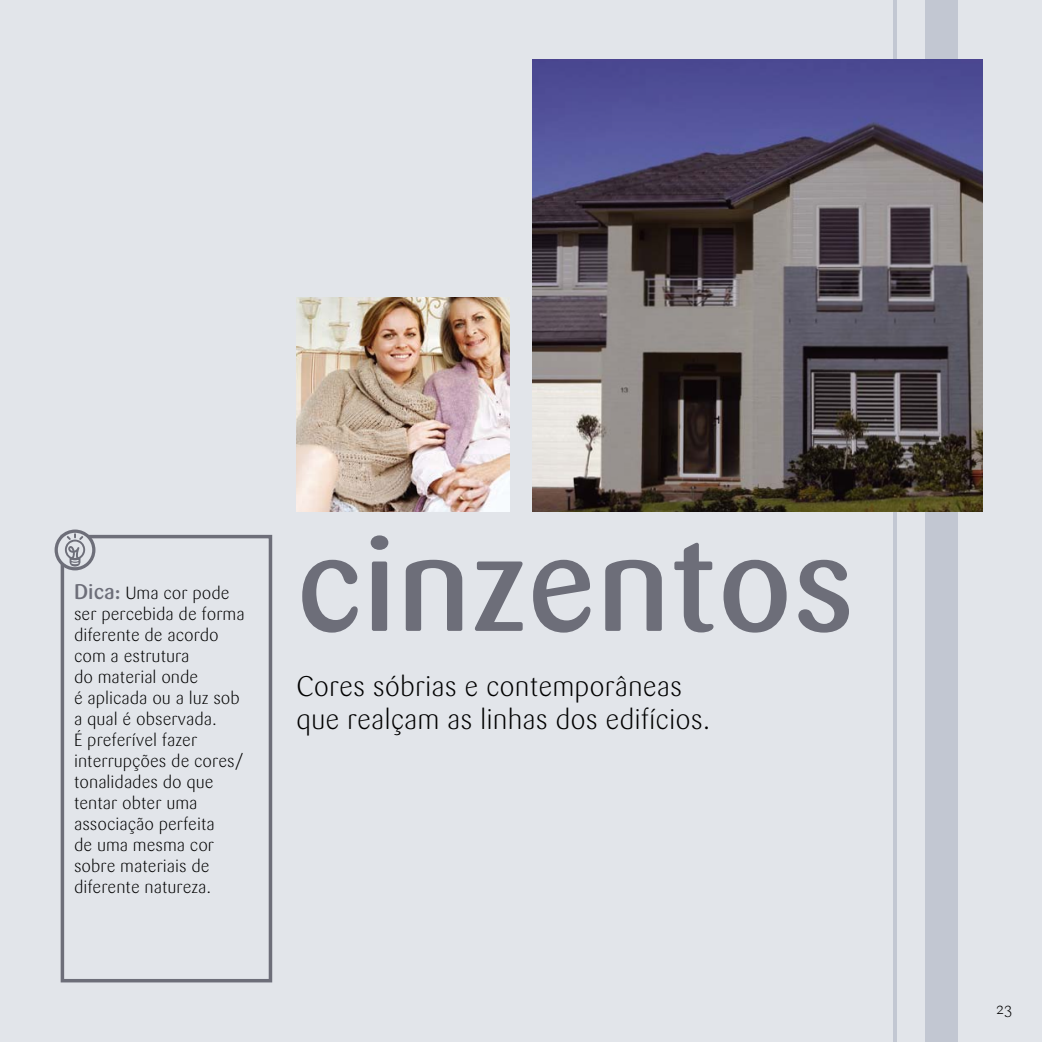
<style>
.page{position:relative;width:1042px;height:1042px;background:#e2e5ea}
.page>*{position:absolute;margin:0;border:0;box-sizing:border-box;transform-origin:0 0}
.t1{font:500 133.88px "Sari Pro";color:#6d6e79}
.t2{font:300 28px/33.2px "Sari Pro";color:#000}
.t3{font:300 17.5px/21px "Sari Pro";color:#000}
.t4{font:300 15.75px "Sari Pro";color:#000}
.s1{font-weight:500;font-size:21px;color:#6d6e79}
</style>
<div class="page">
<div style="left:925px;top:0;width:32px;height:1042px;background:#c2c7d2"></div>
<hr style="left:893px;top:0;width:3px;height:1042px;background:#c2c7d2">
<div style="left:61px;top:535px;width:211px;height:447px;border:4px solid #6d6e79"></div>
<svg style="left:55px;top:529px;width:40px;height:41px"></svg>
<img style="left:533px;top:60px;width:449px;height:451px">
<img style="left:296px;top:298px;width:213px;height:213px">
<p class="t3" style="left:74px;top:582px;width:172px"><span class="s1">Dica:</span> Uma cor pode ser percebida de forma diferente de acordo com a estrutura<br>do material onde<br>é aplicada ou a luz sob a qual é observada.<br>É preferível fazer interrupções de cores/ tonalidades do que tentar obter uma associação perfeita<br>de uma mesma cor sobre materiais de diferente natureza.</p>
<h1 class="t1" style="left:296px;top:497px;width:560px">cinzentos</h1>
<h2 class="t2" style="left:296px;top:670px;width:416px">Cores sóbrias e contemporâneas que realçam as linhas dos edifícios.</h2>
<p class="t4" style="left:996px;top:998px;width:18px">23</p>
</div>
